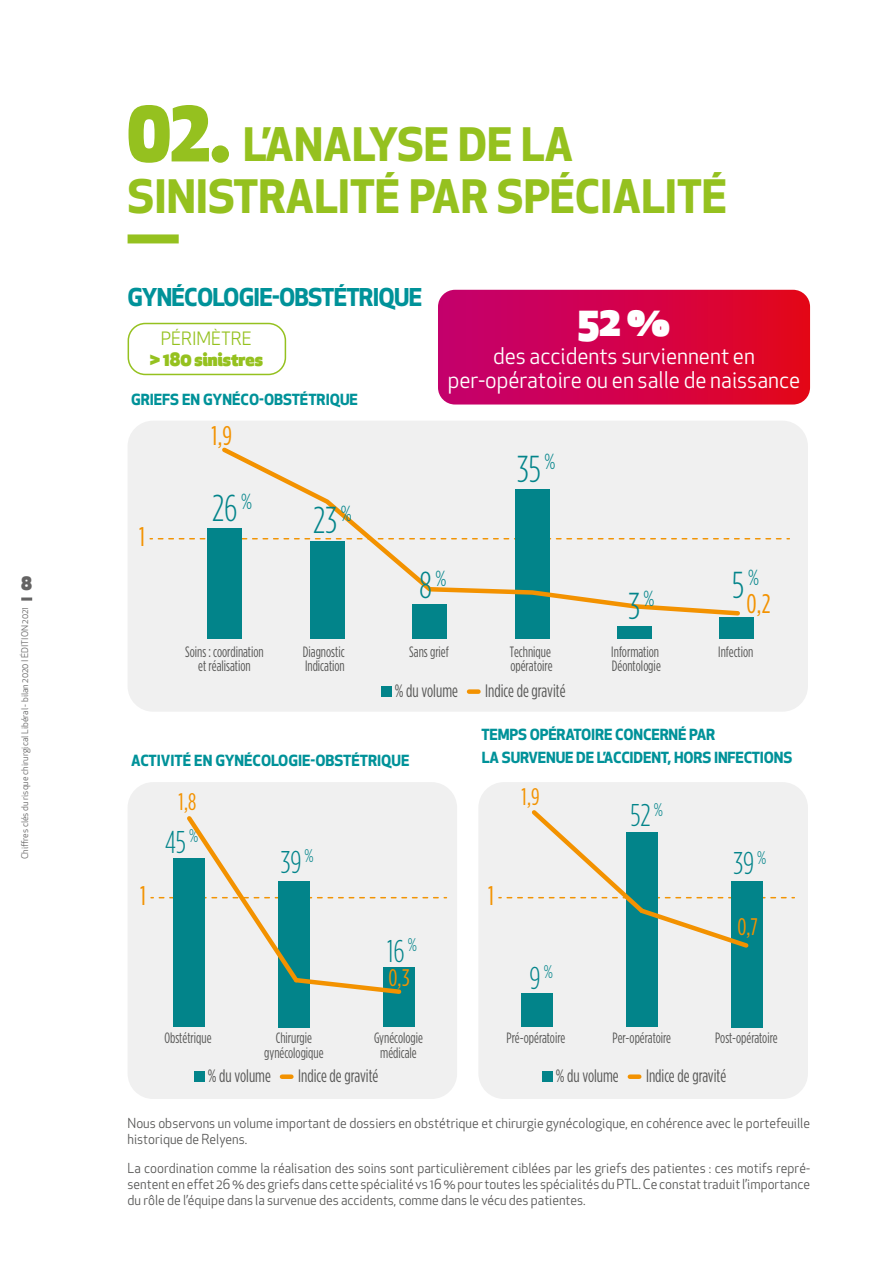
<style>
.page{position:relative;width:893px;height:1263px;background:#fff}
.page>*{position:absolute;margin:0;border:0;box-sizing:border-box;transform-origin:0 0}
.t1{font:700 45px/51.8px "Apex New";color:#95c11f}
.t2{font:900 40.5px "Apex New";color:#fff}
.t3{font:300 37.5px "Gotham Condensed";color:#02848a}
.t4{font:300 31.5px "Gotham Condensed";letter-spacing:-.005em;color:#02848a}
.t5{font:27px "Gotham Condensed";color:#f39200}
.t6{font:700 24px "Apex New";letter-spacing:-.03em;color:#009299}
.t7{font:24px "Gotham Condensed";color:#f39200}
.t8{font:22.5px/24px "Apex New";color:#fff;text-align:center}
.t9{font:18px "Gotham Condensed";color:#575756;scale:.93 1}
.t10{font:900 18px "Apex New";color:#95c11f}
.t11{font:18px "Apex New";color:#95c11f}
.t12{font:900 18px "Apex New";color:#646363}
.t13{font:15px/14.4px "Gotham Condensed";color:#575756;text-align:center;scale:.93 1}
.t14{font:700 15px/22.5px "Apex New";letter-spacing:-.01em;color:#009299}
.t15{font:13.5px/16.2px "Apex New";color:#575756}
.t16{font:9px "Apex New";color:#646363}
.s1{font-weight:900;font-size:73.5px}
</style>
<div class="page">
<svg style="left:21px;top:597px;width:11px;height:4px"></svg>
<div style="left:128px;top:782px;width:329px;height:317px;background:#f0f0f0;border-radius:26px"></div>
<div style="left:383px;top:967px;width:32px;height:60px;background:#02848a"></div>
<div style="left:278px;top:881px;width:32px;height:146px;background:#02848a"></div>
<div style="left:173px;top:858px;width:32px;height:169px;background:#02848a"></div>
<div style="left:282px;top:1074px;width:9px;height:5px;background:#f39200"></div>
<div style="left:194px;top:1071px;width:11px;height:11px;background:#02848a"></div>
<svg style="left:159px;top:816px;width:287px;height:178px"></svg>
<div style="left:478px;top:782px;width:330px;height:317px;background:#f0f0f0;border-radius:26px"></div>
<div style="left:731px;top:881px;width:31px;height:146px;background:#02848a"></div>
<div style="left:626px;top:832px;width:32px;height:195px;background:#02848a"></div>
<div style="left:521px;top:993px;width:32px;height:34px;background:#02848a"></div>
<div style="left:630px;top:1074px;width:9px;height:5px;background:#f39200"></div>
<div style="left:542px;top:1071px;width:11px;height:11px;background:#02848a"></div>
<svg style="left:507px;top:810px;width:287px;height:141px"></svg>
<div style="left:128px;top:421px;width:680px;height:291px;background:#f0f0f0;border-radius:26px"></div>
<svg style="left:158px;top:538px;width:631px;height:1px"></svg>
<div style="left:719px;top:617px;width:35px;height:22px;background:#02848a"></div>
<div style="left:617px;top:626px;width:35px;height:13px;background:#02848a"></div>
<div style="left:515px;top:490px;width:35px;height:149px;background:#02848a"></div>
<div style="left:412px;top:604px;width:35px;height:35px;background:#02848a"></div>
<div style="left:310px;top:541px;width:35px;height:98px;background:#02848a"></div>
<div style="left:207px;top:528px;width:35px;height:111px;background:#02848a"></div>
<svg style="left:222px;top:447px;width:521px;height:169px"></svg>
<div style="left:469px;top:689px;width:9px;height:5px;background:#f39200"></div>
<div style="left:381px;top:686px;width:11px;height:11px;background:#02848a"></div>
<div style="left:128px;top:234px;width:51px;height:9px;background:#95c11f"></div>
<div style="left:128px;top:323px;width:158px;height:52px;border:2px solid #95c11f;border-radius:17px"></div>
<svg style="left:438px;top:290px;width:372px;height:114px;background:#d30348"></svg>
<h3 class="t12" style="left:21px;top:571px;width:12px">8</h3>
<p class="t16" style="left:19px;top:859px;width:254px;rotate:-90deg">Chiffres clés du risque chirurgical Libéral - bilan 2020 I ÉDITION 2021</p>
<h1 class="t1" style="left:128px;top:117px;width:601px"><span class="s1">02.</span> L’ANALYSE DE LA<br>SINISTRALITÉ PAR SPÉCIALITÉ</h1>
<h3 class="t6" style="left:128px;top:280px;width:296px">GYNÉCOLOGIE-OBSTÉTRIQUE</h3>
<h3 class="t11" style="left:161px;top:327px;width:92px">PÉRIMÈTRE</h3>
<h3 class="t10" style="left:150px;top:347px;width:115px">&gt; 180 sinistres</h3>
<p class="t14" style="left:131px;top:388px;width:228px">GRIEFS EN GYNÉCO-OBSTÉTRIQUE</p>
<h3 class="t5" style="left:139px;top:522px;width:7px">1</h3>
<h3 class="t5" style="left:211px;top:421px;width:22px">1,9</h3>
<h3 class="t3" style="left:212px;top:488px;width:41px">26 <sup>%</sup></h3>
<h3 class="t3" style="left:313px;top:500px;width:40px">23 <sup>%</sup></h3>
<h2 class="t2" style="left:578px;top:294px;width:93px">52 %</h2>
<h3 class="t8" style="left:448px;top:344px;width:354px">des accidents surviennent en per-opératoire ou en salle de naissance</h3>
<h3 class="t3" style="left:517px;top:449px;width:40px">35 <sup>%</sup></h3>
<h3 class="t3" style="left:420px;top:565px;width:28px">8 <sup>%</sup></h3>
<h3 class="t3" style="left:628px;top:586px;width:28px">3 <sup>%</sup></h3>
<h3 class="t3" style="left:732px;top:565px;width:28px">5 <sup>%</sup></h3>
<h3 class="t5" style="left:746px;top:589px;width:26px">0,2</h3>
<p class="t13" style="left:185px;top:644px;width:86px">Soins : coordination et réalisation</p>
<p class="t13" style="left:409px;top:644px;width:44px">Sans grief</p>
<p class="t13" style="left:611px;top:644px;width:55px;text-align:left">Information<br>Déontologie</p>
<p class="t13" style="left:303px;top:644px;width:47px;text-align:left">Diagnostic<br>Indication</p>
<p class="t13" style="left:510px;top:644px;width:48px;text-align:left">Technique opératoire</p>
<p class="t13" style="left:718px;top:644px;width:39px">Infection</p>
<h3 class="t9" style="left:395px;top:681px;width:69px">% du volume</h3>
<h3 class="t9" style="left:485px;top:681px;width:88px">Indice de gravité</h3>
<p class="t14" style="left:131px;top:748px;width:280px">ACTIVITÉ EN GYNÉCOLOGIE-OBSTÉTRIQUE</p>
<h3 class="t5" style="left:140px;top:881px;width:7px">1</h3>
<h3 class="t7" style="left:179px;top:789px;width:19px">1,8</h3>
<h3 class="t4" style="left:165px;top:825px;width:35px">45 <sup>%</sup></h3>
<h3 class="t4" style="left:281px;top:845px;width:34px">39 <sup>%</sup></h3>
<h3 class="t4" style="left:387px;top:934px;width:31px">16 <sup>%</sup></h3>
<h3 class="t7" style="left:388px;top:965px;width:23px">0,3</h3>
<p class="t13" style="left:164px;top:1030px;width:52px">Obstétrique</p>
<p class="t13" style="left:264px;top:1030px;width:65px">Chirurgie gynécologique</p>
<p class="t13" style="left:374px;top:1030px;width:54px">Gynécologie médicale</p>
<h3 class="t9" style="left:208px;top:1066px;width:69px">% du volume</h3>
<h3 class="t9" style="left:298px;top:1066px;width:88px">Indice de gravité</h3>
<p class="t14" style="left:481px;top:723px;width:312px">TEMPS OPÉRATOIRE CONCERNÉ PAR<br>LA SURVENUE DE L’ACCIDENT, HORS INFECTIONS</p>
<h3 class="t7" style="left:521px;top:783px;width:20px">1,9</h3>
<h3 class="t5" style="left:488px;top:881px;width:7px">1</h3>
<h3 class="t4" style="left:530px;top:961px;width:25px">9 <sup>%</sup></h3>
<h3 class="t4" style="left:630px;top:799px;width:34px">52 <sup>%</sup></h3>
<h3 class="t4" style="left:733px;top:846px;width:34px">39 <sup>%</sup></h3>
<h3 class="t7" style="left:737px;top:914px;width:22px">0,7</h3>
<p class="t13" style="left:506px;top:1030px;width:65px">Pré-opératoire</p>
<p class="t13" style="left:612px;top:1030px;width:64px">Per-opératoire</p>
<p class="t13" style="left:715px;top:1030px;width:69px">Post-opératoire</p>
<h3 class="t9" style="left:556px;top:1066px;width:69px">% du volume</h3>
<h3 class="t9" style="left:646px;top:1066px;width:88px">Indice de gravité</h3>
<p class="t15" style="left:128px;top:1114px;width:684px">Nous observons un volume important de dossiers en obstétrique et chirurgie gynécologique, en cohérence avec le portefeuille historique de Relyens.</p>
<p class="t15" style="left:128px;top:1160px;width:684px;text-align:justify">La coordination comme la réalisation des soins sont particulièrement ciblées par les griefs des patientes : ces motifs repré&shy;sentent en effet 26 % des griefs dans cette spécialité vs 16 % pour toutes les spécialités du PTL. Ce constat traduit l’importance du rôle de l’équipe dans la survenue des accidents, comme dans le vécu des patientes.</p>
</div>
